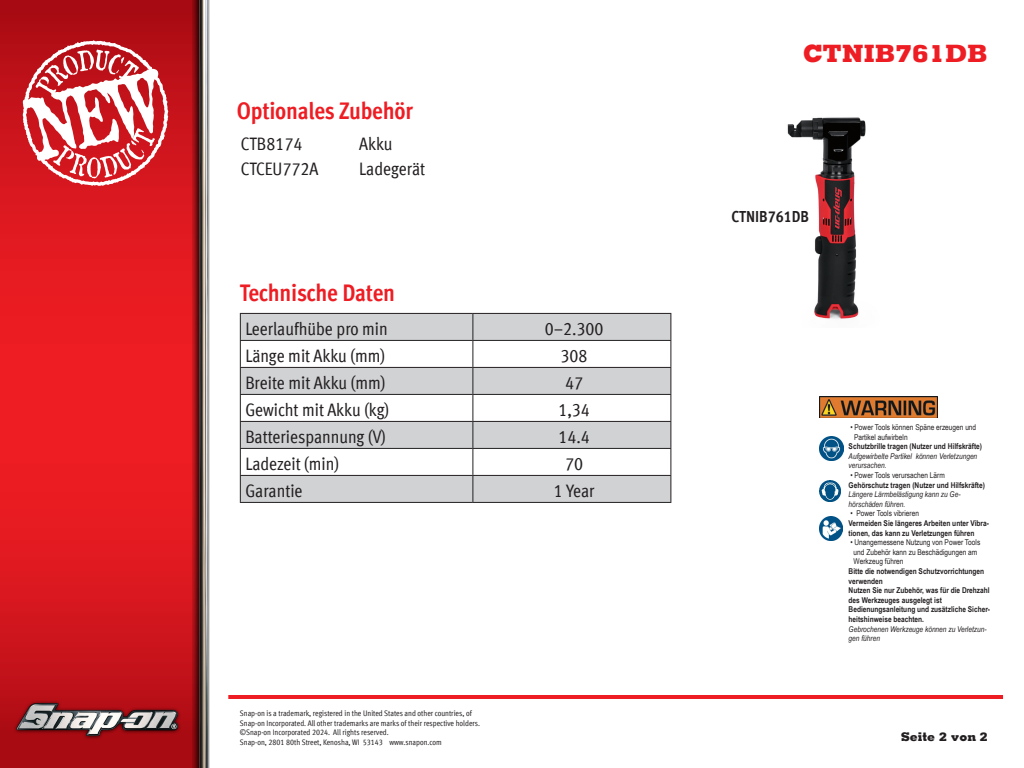
<style>
.page{position:relative;width:1024px;height:768px;background:#fff}
.page>*{position:absolute;margin:0;border:0;box-sizing:border-box;transform-origin:0 0}
.t1{font:24px "Meta Cond Bold LF";letter-spacing:-.01em;color:#ee1d23}
.t2{font:800 24px "Memphis LTCYR";color:#ee1d23}
.t3{font:18px "Meta Cond Book LF";color:#231f20}
.t4{font:16px "Meta Cond Bold LF";color:#231f20}
.t5{font:800 12px "Memphis LTCYR";color:#231f20}
.t6{font:700 8px/9.6px "Arial Narrow";color:#231f20}
.t7{font:8px/9.6px "Meta Cond Book LF";color:#231f20}
.t8{font:8px/9.6px "Arial Narrow";color:#231f20}
.t9{font:italic 8px/9.6px "Arial Narrow";color:#231f20}
</style>
<div class="page">
<svg style="left:0;top:0;width:192px;height:643px"></svg>
<svg style="left:21px;top:39px;width:149px;height:149px"></svg>
<img style="left:0;top:643px;width:192px;height:125px">
<svg style="left:192px;top:0;width:2px;height:768px"></svg>
<img style="left:194px;top:0;width:16px;height:768px">
<hr style="left:228px;top:695px;width:775px;height:4px;background:#ee1d23">
<svg style="left:241px;top:314px;width:429px;height:188px;fill:#d1d2d4"></svg>
<hr style="left:240px;top:313px;width:233px;height:1px;background:#231f20">
<hr style="left:473px;top:313px;width:198px;height:1px;background:#231f20">
<hr style="left:240px;top:340px;width:233px;height:1px;background:#231f20">
<hr style="left:473px;top:340px;width:198px;height:1px;background:#231f20">
<hr style="left:240px;top:367px;width:233px;height:1px;background:#231f20">
<hr style="left:473px;top:367px;width:198px;height:1px;background:#231f20">
<hr style="left:240px;top:394px;width:233px;height:1px;background:#231f20">
<hr style="left:473px;top:394px;width:198px;height:1px;background:#231f20">
<hr style="left:240px;top:421px;width:233px;height:1px;background:#231f20">
<hr style="left:473px;top:421px;width:198px;height:1px;background:#231f20">
<hr style="left:240px;top:448px;width:233px;height:1px;background:#231f20">
<hr style="left:473px;top:448px;width:198px;height:1px;background:#231f20">
<hr style="left:240px;top:475px;width:233px;height:1px;background:#231f20">
<svg style="left:240px;top:314px;width:1px;height:188px"></svg>
<hr style="left:473px;top:475px;width:198px;height:1px;background:#231f20">
<svg style="left:472px;top:314px;width:1px;height:188px"></svg>
<svg style="left:670px;top:314px;width:1px;height:188px"></svg>
<hr style="left:240px;top:502px;width:233px;height:1px;background:#231f20">
<hr style="left:473px;top:502px;width:198px;height:1px;background:#231f20">
<img style="left:787px;top:117px;width:79px;height:202px">
<img style="left:819px;top:397px;width:119px;height:21px">
<img style="left:819px;top:436px;width:24px;height:24px">
<img style="left:819px;top:516px;width:24px;height:24px">
<img style="left:819px;top:480px;width:22px;height:22px">
<p class="t1" style="left:237px;top:96px;width:178px">Optionales Zubehör</p>
<p class="t3" style="left:241px;top:134px;width:63px">CTB8174</p>
<p class="t3" style="left:359px;top:134px;width:35px">Akku</p>
<p class="t3" style="left:241px;top:159px;width:79px">CTCEU772A</p>
<p class="t3" style="left:359px;top:159px;width:68px">Ladegerät</p>
<p class="t1" style="left:240px;top:278px;width:157px">Technische Daten</p>
<p class="t3" style="left:245px;top:319px;width:144px">Leerlaufhübe pro min</p>
<p class="t3" style="left:545px;top:319px;width:60px">0–2.300</p>
<p class="t3" style="left:245px;top:346px;width:141px">Länge mit Akku (mm)</p>
<p class="t3" style="left:561px;top:346px;width:28px">308</p>
<p class="t3" style="left:245px;top:373px;width:142px">Breite mit Akku (mm)</p>
<p class="t3" style="left:565px;top:373px;width:19px">47</p>
<p class="t3" style="left:245px;top:400px;width:145px">Gewicht mit Akku (kg)</p>
<p class="t3" style="left:558px;top:400px;width:33px">1,34</p>
<p class="t3" style="left:245px;top:427px;width:142px">Batteriespannung (V)</p>
<p class="t3" style="left:558px;top:427px;width:33px">14.4</p>
<p class="t3" style="left:245px;top:454px;width:95px">Ladezeit (min)</p>
<p class="t3" style="left:565px;top:454px;width:19px">70</p>
<p class="t3" style="left:245px;top:481px;width:59px">Garantie</p>
<p class="t3" style="left:554px;top:481px;width:42px">1 Year</p>
<p class="t7" style="left:240px;top:708px;width:242px">Snap-on is a trademark, registered in the United States and other countries, of<br>Snap-on Incorporated. All other trademarks are marks of their respective holders. ©Snap-on Incorporated 2024. All rights reserved.</p>
<p class="t7" style="left:240px;top:737px;width:203px">Snap-on, 2801 80th Street, Kenosha, WI 53143 www.snapon.com</p>
<p class="t2" style="left:803px;top:38px;width:186px">CTNIB761DB</p>
<p class="t4" style="left:731px;top:207px;width:79px">CTNIB761DB</p>
<p class="t8" style="left:854px;top:422px;width:124px;text-indent:-4px">• Power Tools können Späne erzeugen und<br>Partikel aufwirbeln</p>
<p class="t6" style="left:849px;top:441px;width:135px">Schutzbrille tragen (Nutzer und Hilfskräfte)</p>
<p class="t9" style="left:849px;top:451px;width:130px">Aufgewirbelte Partikel können Verletzungen verursachen.</p>
<p class="t8" style="left:850px;top:470px;width:96px">• Power Tools verursachen Lärm</p>
<p class="t6" style="left:849px;top:480px;width:138px">Gehörschutz tragen (Nutzer und Hilfskräfte)</p>
<p class="t9" style="left:849px;top:489px;width:113px">Längere Lärmbelästigung kann zu Ge&shy;hörschäden führen.</p>
<p class="t8" style="left:850px;top:509px;width:70px">• Power Tools vibrieren</p>
<p class="t6" style="left:849px;top:518px;width:142px">Vermeiden Sie längeres Arbeiten unter Vibra&shy;tionen, das kann zu Verletzungen führen</p>
<p class="t8" style="left:854px;top:537px;width:128px;text-indent:-3px">• Unangemessene Nutzung von Power Tools und Zubehör kann zu Beschädigungen am<br>Werkzeug führen</p>
<p class="t6" style="left:849px;top:566px;width:137px">Bitte die notwendigen Schutzvorrichtungen verwenden</p>
<p class="t6" style="left:849px;top:585px;width:143px">Nutzen Sie nur Zubehör, was für die Drehzahl des Werkzeuges ausgelegt ist</p>
<p class="t6" style="left:849px;top:604px;width:143px">Bedienungsanleitung und zusätzliche Sicher&shy;heitshinweise beachten.</p>
<p class="t9" style="left:849px;top:624px;width:140px">Gebrochenen Werkzeuge können zu Verletzun&shy;gen führen</p>
<h3 class="t5" style="left:901px;top:729px;width:88px">Seite 2 von 2</h3>
</div>
